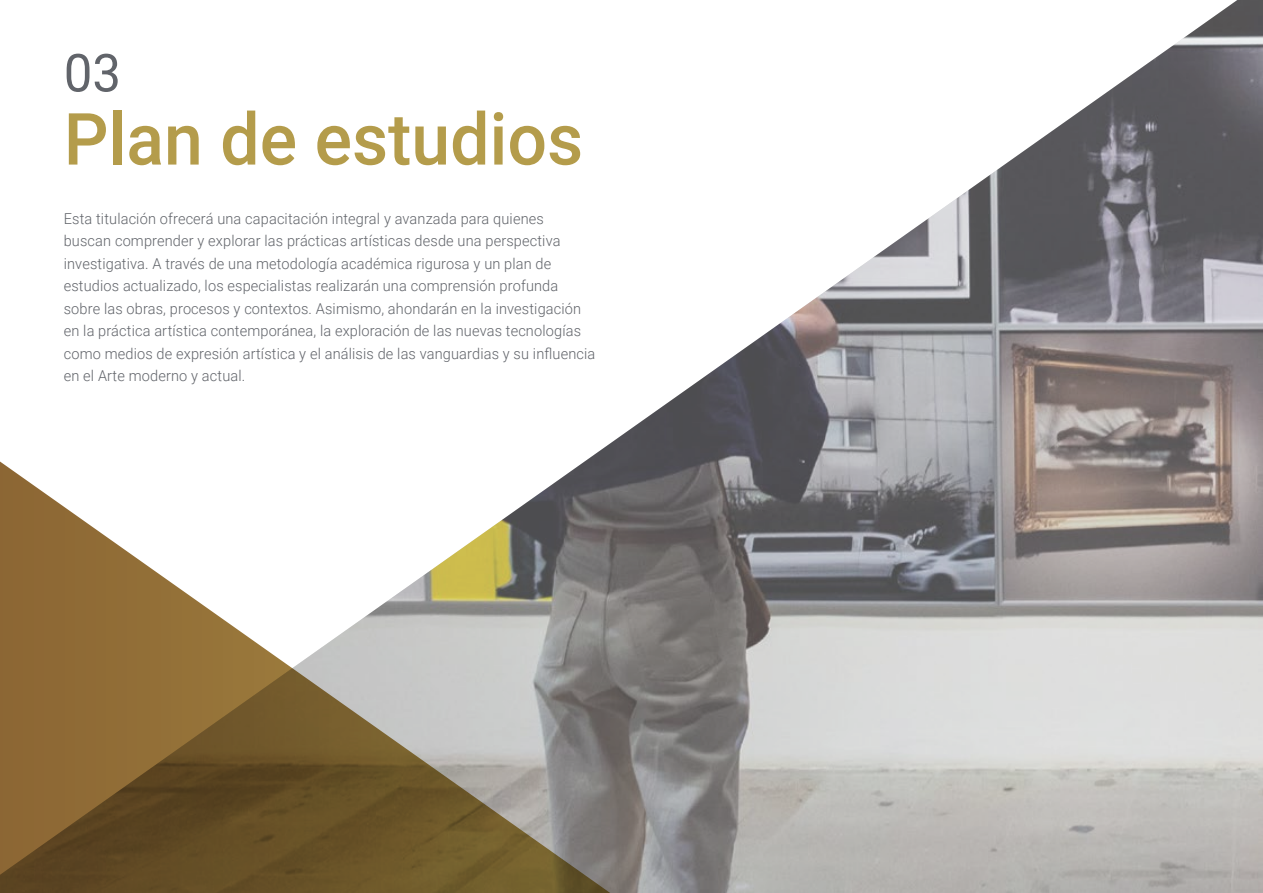
<style>
.page{position:relative;width:1263px;height:893px;background:#fff}
.page>*{position:absolute;margin:0;border:0;box-sizing:border-box;transform-origin:0 0}
.t1{font:500 72px "Roboto";color:#b49c4b}
.t2{font:52.5px "Roboto";color:#61646a}
.t3{font:300 15px/22.5px "Roboto";letter-spacing:.01em;color:#61646a}
</style>
<div class="page">
<img style="left:606px;top:0;width:657px;height:893px">
<svg style="left:0;top:446px;width:640px;height:447px"></svg>
<h2 class="t2" style="left:64px;top:36px;width:59px">03</h2>
<h1 class="t1" style="left:64px;top:89px;width:521px">Plan de estudios</h1>
<p class="t3" style="left:64px;top:207px;width:533px">Esta titulación ofrecerá una capacitación integral y avanzada para quienes<br>buscan comprender y explorar las prácticas artísticas desde una perspectiva investigativa. A través de una metodología académica rigurosa y un plan de estudios actualizado, los especialistas realizarán una comprensión profunda sobre las obras, procesos y contextos. Asimismo, ahondarán en la investigación en la práctica artística contemporánea, la exploración de las nuevas tecnologías como medios de expresión artística y el análisis de las vanguardias y su influencia en el Arte moderno y actual.</p>
</div>
